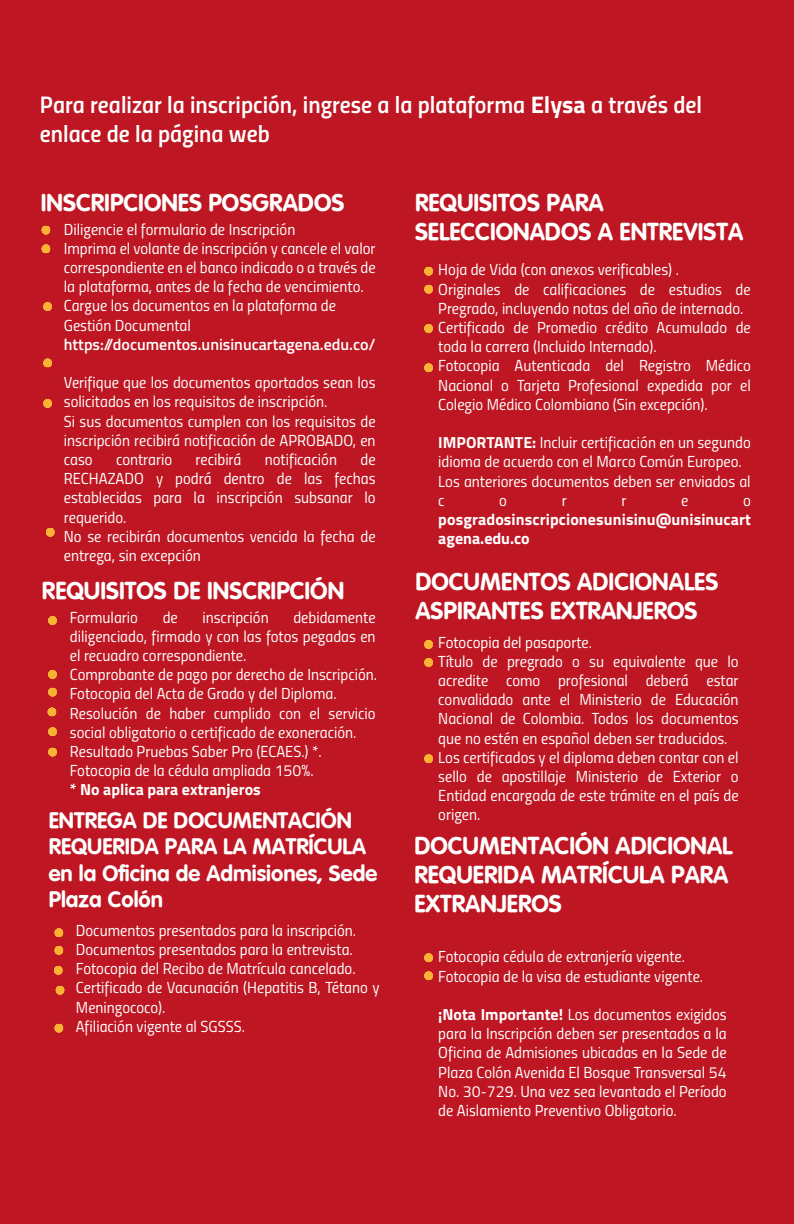
<style>
.page{position:relative;width:794px;height:1224px;background:#be1622}
.page>*{position:absolute;margin:0;border:0;box-sizing:border-box;transform-origin:0 0}
.t1{font:24px/28.8px "Corporate Rounded Bold SWFTE";color:#fff}
.t2{font:24px/28.8px "Titillium Semibold Upright";color:#fff}
.t3{font:22px/26.4px "Corporate Rounded Bold SWFTE";color:#fff}
.t4{font:16px/19.2px "Titillium Regular Upright";color:#fff}
.t5{font:700 16px/19.2px "Titillium";letter-spacing:.005em;color:#fff}
.t6{font:600 16px "Titillium";color:#fff}
.s1{font-family:"Titillium";font-weight:700}
</style>
<div class="page">
<svg style="left:424px;top:640px;width:9px;height:9px"></svg>
<svg style="left:424px;top:658px;width:9px;height:9px"></svg>
<svg style="left:424px;top:953px;width:9px;height:9px"></svg>
<svg style="left:424px;top:971px;width:9px;height:9px"></svg>
<svg style="left:424px;top:267px;width:9px;height:9px"></svg>
<svg style="left:424px;top:285px;width:9px;height:9px"></svg>
<svg style="left:424px;top:324px;width:9px;height:9px"></svg>
<svg style="left:424px;top:363px;width:9px;height:9px"></svg>
<svg style="left:424px;top:754px;width:9px;height:9px"></svg>
<svg style="left:48px;top:616px;width:9px;height:9px"></svg>
<svg style="left:42px;top:226px;width:9px;height:8px"></svg>
<svg style="left:42px;top:244px;width:9px;height:9px"></svg>
<svg style="left:43px;top:302px;width:9px;height:9px"></svg>
<svg style="left:43px;top:359px;width:9px;height:8px"></svg>
<svg style="left:43px;top:399px;width:9px;height:9px"></svg>
<svg style="left:46px;top:528px;width:9px;height:9px"></svg>
<svg style="left:48px;top:670px;width:9px;height:9px"></svg>
<svg style="left:48px;top:688px;width:9px;height:8px"></svg>
<svg style="left:48px;top:708px;width:9px;height:8px"></svg>
<svg style="left:55px;top:928px;width:8px;height:9px"></svg>
<svg style="left:55px;top:946px;width:8px;height:9px"></svg>
<svg style="left:54px;top:966px;width:9px;height:9px"></svg>
<svg style="left:55px;top:1024px;width:8px;height:8px"></svg>
<svg style="left:56px;top:986px;width:9px;height:9px"></svg>
<svg style="left:48px;top:727px;width:9px;height:9px"></svg>
<svg style="left:48px;top:748px;width:9px;height:8px"></svg>
<h1 class="t2" style="left:40px;top:89px;width:663px">Para realizar la inscripción, ingrese a la plataforma <span class="s1">Elysa</span> a través del enlace de la página web</h1>
<h1 class="t1" style="left:41px;top:188px;width:305px">INSCRIPCIONES POSGRADOS</h1>
<p class="t4" style="left:64px;top:219px;width:313px">Diligencie el formulario de Inscripción<br>Imprima el volante de inscripción y cancele el valor correspondiente en el banco indicado o a través de la plataforma, antes de la fecha de vencimiento.<br>Cargue los documentos en la plataforma de Gestión Documental</p>
<p class="t6" style="left:64px;top:332px;width:313px">https://documentos.unisinucartagena.edu.co/</p>
<p class="t4" style="left:64px;top:372px;width:313px">Verifique que los documentos aportados sean los solicitados en los requisitos de inscripción.<br>Si sus documentos cumplen con los requisitos de inscripción recibirá notificación de APROBADO, en caso</p>
<p class="t4" style="left:116px;top:449px;width:58px">contrario</p>
<p class="t4" style="left:196px;top:449px;width:47px">recibirá</p>
<p class="t4" style="left:265px;top:449px;width:74px">notificación</p>
<p class="t4" style="left:64px;top:449px;width:313px;text-indent:296px">de<br>RECHAZADO y podrá dentro de las fechas establecidas para la inscripción subsanar lo requerido.<br>No se recibirán documentos vencida la fecha de entrega, sin excepción</p>
<h1 class="t1" style="left:42px;top:575px;width:304px">REQUISITOS DE INSCRIPCIÓN</h1>
<p class="t4" style="left:70px;top:607px;width:70px">Formulario</p>
<p class="t4" style="left:163px;top:607px;width:17px">de</p>
<p class="t4" style="left:202px;top:607px;width:68px">inscripción</p>
<p class="t4" style="left:70px;top:607px;width:309px;text-indent:223px">debidamente diligenciado, firmado y con las fotos pegadas en el recuadro correspondiente.<br>Comprobante de pago por derecho de Inscripción.<br>Fotocopia del Acta de Grado y del Diploma.<br>Resolución de haber cumplido con el servicio social obligatorio o certificado de exoneración.<br>Resultado Pruebas Saber Pro (ECAES.) *.<br>Fotocopia de la cédula ampliada 150%.</p>
<p class="t5" style="left:70px;top:779px;width:192px">* No aplica para extranjeros</p>
<h2 class="t3" style="left:49px;top:807px;width:330px">ENTREGA DE DOCUMENTACIÓN<br>REQUERIDA PARA LA MATRÍCULA en la Oficina de Admisiones, Sede<br>Plaza Colón</h2>
<p class="t4" style="left:76px;top:920px;width:305px">Documentos presentados para la inscripción.<br>Documentos presentados para la entrevista.<br>Fotocopia del Recibo de Matrícula cancelado.<br>Certificado de Vacunación (Hepatitis B, Tétano y Meningococo).<br>Afiliación vigente al SGSSS.</p>
<h1 class="t1" style="left:415px;top:188px;width:330px">REQUISITOS PARA<br>SELECCIONADOS A ENTREVISTA</h1>
<p class="t4" style="left:438px;top:259px;width:314px">Hoja de Vida (con anexos verificables) .<br>Originales de calificaciones de estudios de Pregrado, incluyendo notas del año de internado.<br>Certificado de Promedio crédito Acumulado de toda la carrera (Incluido Internado).<br>Fotocopia Autenticada del Registro Médico Nacional o Tarjeta Profesional expedida por el Colegio Médico Colombiano (Sin excepción).</p>
<p class="t4" style="left:438px;top:432px;width:314px"><span class="s1">IMPORTANTE:</span> Incluir certificación en un segundo idioma de acuerdo con el Marco Común Europeo.<br>Los anteriores documentos deben ser enviados al c</p>
<p class="t4" style="left:499px;top:490px;width:9px">o</p>
<p class="t4" style="left:562px;top:490px;width:7px">r</p>
<p class="t4" style="left:621px;top:490px;width:7px">r</p>
<p class="t4" style="left:681px;top:490px;width:9px">e</p>
<p class="t4" style="left:743px;top:490px;width:9px">o</p>
<p class="t5" style="left:438px;top:509px;width:314px">posgradosinscripcionesunisinu@unisinucart agena.edu.co</p>
<h1 class="t1" style="left:415px;top:567px;width:304px">DOCUMENTOS ADICIONALES<br>ASPIRANTES EXTRANJEROS</h1>
<p class="t4" style="left:438px;top:631px;width:302px">Fotocopia del pasaporte.<br>Título de pregrado o su equivalente que lo acredite como profesional deberá estar convalidado ante el Ministerio de Educación Nacional de Colombia. Todos los documentos que no estén en español deben ser traducidos.<br>Los certificados y el diploma deben contar con el sello de apostillaje Ministerio de Exterior o Entidad encargada de este trámite en el país de origen.</p>
<h1 class="t1" style="left:414px;top:831px;width:320px">DOCUMENTACIÓN ADICIONAL<br>REQUERIDA MATRÍCULA PARA<br>EXTRANJEROS</h1>
<p class="t4" style="left:438px;top:946px;width:266px">Fotocopia cédula de extranjería vigente.<br>Fotocopia de la visa de estudiante vigente.</p>
<p class="t4" style="left:438px;top:1004px;width:290px;text-align:justify"><span class="s1">¡Nota Importante!</span> Los documentos exigidos para la Inscripción deben ser presentados a la Oficina de Admisiones ubicadas en la Sede de Plaza Colón Avenida El Bosque Transversal 54<br>No. 30-729. Una vez sea levantado el Período de Aislamiento Preventivo Obligatorio.</p>
</div>
